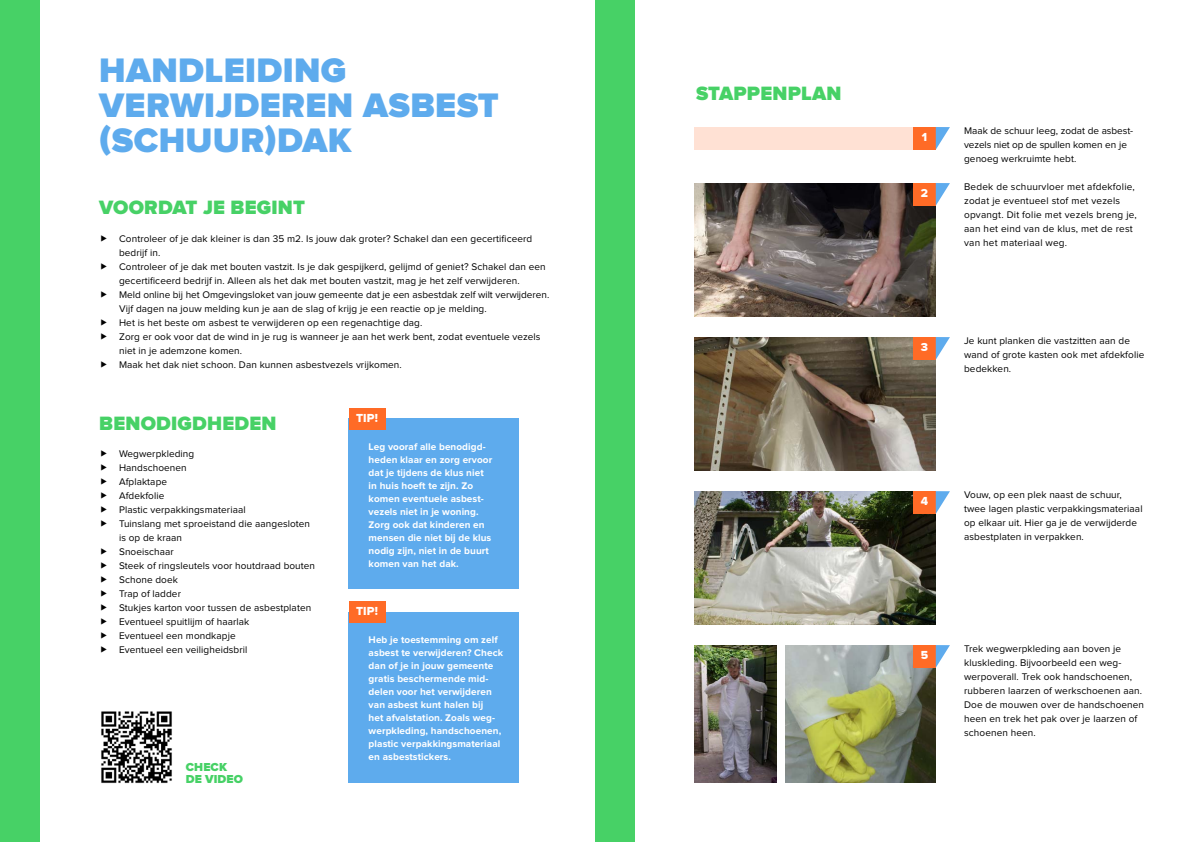
<style>
.page{position:relative;width:1191px;height:842px;background:#fff}
.page>*{position:absolute;margin:0;border:0;box-sizing:border-box;transform-origin:0 0}
.t1{font:900 35.3px/35.3px "Proxima Nova";letter-spacing:.01em;color:#5eabed}
.t2{font:900 20px "Proxima Nova";letter-spacing:.01em;color:#47d166}
.t3{font:12px "Proxima Nova Extrabld";letter-spacing:.01em;color:#fff}
.t4{font:900 12px/12px "Proxima Nova";letter-spacing:.01em;color:#47d166}
.t5{font:10px/14px "Proxima Nova";letter-spacing:.01em;color:#000}
.t6{font:700 10px/13px "Proxima Nova";letter-spacing:.01em;color:#fff}
</style>
<div class="page">
<div style="left:694px;top:127px;width:241px;height:23px;background:#ffe1d4"></div>
<img style="left:694px;top:645px;width:82px;height:137px">
<img style="left:785px;top:645px;width:150px;height:137px">
<div style="left:913px;top:127px;width:23px;height:23px;background:#ff6b26"></div>
<img style="left:101px;top:711px;width:71px;height:73px">
<div style="left:595px;top:0;width:40px;height:842px;background:#47d166"></div>
<div style="left:0;top:0;width:40px;height:842px;background:#47d166"></div>
<div style="left:349px;top:419px;width:170px;height:170px;background:#5eabed"></div>
<div style="left:349px;top:408px;width:37px;height:22px;background:#ff6b26"></div>
<div style="left:349px;top:612px;width:170px;height:170px;background:#5eabed"></div>
<div style="left:349px;top:601px;width:37px;height:22px;background:#ff6b26"></div>
<img style="left:694px;top:183px;width:241px;height:133px">
<img style="left:694px;top:337px;width:241px;height:133px">
<img style="left:694px;top:491px;width:241px;height:133px">
<div style="left:913px;top:183px;width:23px;height:23px;background:#ff6b26"></div>
<div style="left:913px;top:337px;width:23px;height:23px;background:#ff6b26"></div>
<div style="left:913px;top:491px;width:23px;height:23px;background:#ff6b26"></div>
<div style="left:913px;top:645px;width:22px;height:23px;background:#ff6b26"></div>
<svg style="left:935px;top:183px;width:15px;height:23px"></svg>
<svg style="left:935px;top:337px;width:15px;height:23px"></svg>
<svg style="left:935px;top:491px;width:15px;height:23px"></svg>
<svg style="left:935px;top:645px;width:15px;height:23px"></svg>
<svg style="left:935px;top:127px;width:15px;height:23px"></svg>
<h1 class="t1" style="left:99px;top:53px;width:401px">HANDLEIDING<br>VERWIJDEREN ASBEST (SCHUUR)DAK</h1>
<h2 class="t2" style="left:99px;top:196px;width:207px">VOORDAT JE BEGINT</h2>
<p class="t5" style="left:119px;top:232px;width:432px">Controleer of je dak kleiner is dan 35 m2. Is jouw dak groter? Schakel dan een gecertificeerd bedrijf in.<br>Controleer of je dak met bouten vastzit. Is je dak gespijkerd, gelijmd of geniet? Schakel dan een gecertificeerd bedrijf in. Alleen als het dak met bouten vastzit, mag je het zelf verwijderen.<br>Meld online bij het Omgevingsloket van jouw gemeente dat je een asbestdak zelf wilt verwijderen.<br>Vijf dagen na jouw melding kun je aan de slag of krijg je een reactie op je melding.<br>Het is het beste om asbest te verwijderen op een regenachtige dag.<br>Zorg er ook voor dat de wind in je rug is wanneer je aan het werk bent, zodat eventuele vezels niet in je ademzone komen.<br>Maak het dak niet schoon. Dan kunnen asbestvezels vrijkomen.</p>
<h2 class="t2" style="left:99px;top:411px;width:179px">BENODIGDHEDEN</h2>
<p class="t5" style="left:119px;top:447px;width:197px">Wegwerpkleding<br>Handschoenen<br>Afplaktape<br>Afdekfolie<br>Plastic verpakkingsmateriaal<br>Tuinslang met sproeistand die aangesloten is op de kraan<br>Snoeischaar<br>Steek of ringsleutels voor houtdraad bouten<br>Schone doek<br>Trap of ladder<br>Stukjes karton voor tussen de asbestplaten<br>Eventueel spuitlijm of haarlak<br>Eventueel een mondkapje<br>Eventueel een veiligheidsbril</p>
<p class="t4" style="left:186px;top:761px;width:59px">CHECK<br>DE VIDEO</p>
<p class="t3" style="left:356px;top:411px;width:23px">TIP!</p>
<p class="t6" style="left:369px;top:440px;width:125px">Leg vooraf alle benodigd&shy;heden klaar en zorg ervoor dat je tijdens de klus niet in huis hoeft te zijn. Zo komen eventuele asbest&shy;vezels niet in je woning.<br>Zorg ook dat kinderen en mensen die niet bij de klus nodig zijn, niet in de buurt komen van het dak.</p>
<p class="t3" style="left:356px;top:605px;width:23px">TIP!</p>
<p class="t6" style="left:369px;top:633px;width:136px">Heb je toestemming om zelf asbest te verwijderen? Check dan of je in jouw gemeente gratis beschermende mid&shy;delen voor het verwijderen van asbest kunt halen bij<br>het afvalstation. Zoals weg&shy;werpkleding, handschoenen, plastic verpakkingsmateriaal en asbeststickers.</p>
<h2 class="t2" style="left:696px;top:82px;width:147px">STAPPENPLAN</h2>
<p class="t3" style="left:921px;top:130px;width:7px">1</p>
<p class="t3" style="left:921px;top:186px;width:9px">2</p>
<p class="t3" style="left:921px;top:340px;width:9px">3</p>
<p class="t5" style="left:964px;top:124px;width:171px">Maak de schuur leeg, zodat de asbest&shy;vezels niet op de spullen komen en je genoeg werkruimte hebt.</p>
<p class="t5" style="left:964px;top:180px;width:174px">Bedek de schuurvloer met afdekfolie, zodat je eventueel stof met vezels opvangt. Dit folie met vezels breng je, aan het eind van de klus, met de rest van het materiaal weg.</p>
<p class="t5" style="left:964px;top:334px;width:182px">Je kunt planken die vastzitten aan de wand of grote kasten ook met afdekfolie bedekken.</p>
<p class="t3" style="left:920px;top:494px;width:9px">4</p>
<p class="t5" style="left:964px;top:488px;width:180px">Vouw, op een plek naast de schuur, twee lagen plastic verpakkingsmateriaal op elkaar uit. Hier ga je de verwijderde asbestplaten in verpakken.</p>
<p class="t3" style="left:920px;top:648px;width:9px">5</p>
<p class="t5" style="left:964px;top:642px;width:181px">Trek wegwerpkleding aan boven je kluskleding. Bijvoorbeeld een weg&shy;werpoverall. Trek ook handschoenen, rubberen laarzen of werkschoenen aan.<br>Doe de mouwen over de handschoenen heen en trek het pak over je laarzen of schoenen heen.</p>
</div>
